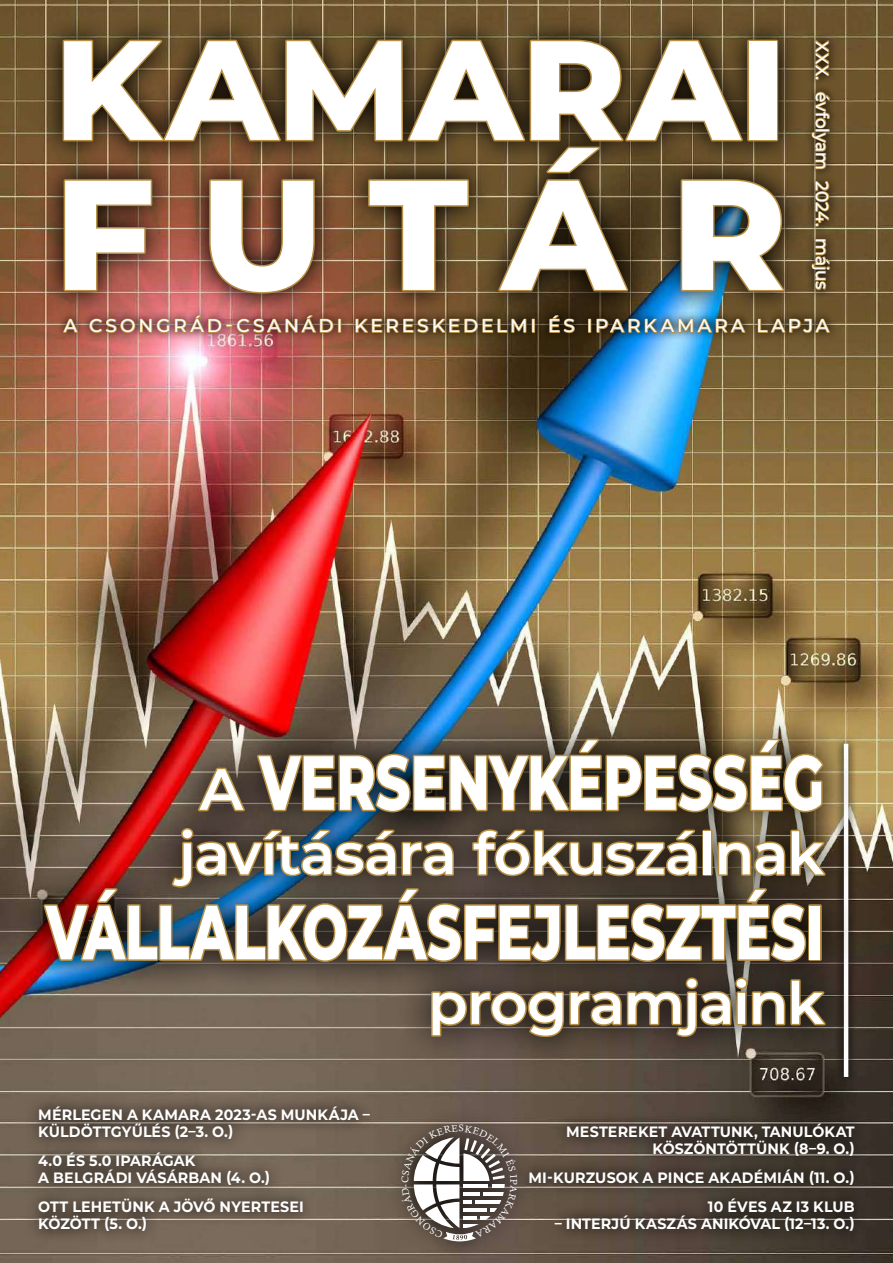
<style>
.page{position:relative;width:893px;height:1263px;background:#fff}
.page>*{position:absolute;margin:0;border:0;box-sizing:border-box;transform-origin:0 0}
.t1{font:800 156px "Montserrat";letter-spacing:.295em;color:#fff}
.t2{font:800 141px "Montserrat";letter-spacing:-.005em;color:#fff}
.t3{font:800 76.65px "Montserrat";color:#fff;scale:.7 1}
.t4{font:600 58.05px "Montserrat";letter-spacing:-.02em;color:#fff}
.t5{font:500 18.3px "Montserrat";letter-spacing:.165em;color:#fff}
.t6{font:500 17.85px "Montserrat";letter-spacing:-.01em;color:#fff;scale:.95 1}
.t7{font:700 15px/16.6px "Montserrat";letter-spacing:.01em;color:#fff;scale:.95 1}
.t8{font:9.6px "Calisto";color:#fff}
.s1{font-weight:600;font-size:58.05px}
</style>
<div class="page">
<img style="left:0;top:0;width:893px;height:1263px">
<img style="left:55px;top:307px;width:783px;height:35px">
<svg style="left:61px;top:318px;width:19px;height:16px"></svg>
<img style="left:88px;top:317px;width:246px;height:17px">
<div style="left:338px;top:319px;width:3px;height:14px;border:2px solid #b89043"></div>
<svg style="left:355px;top:317px;width:172px;height:17px;background:#7a5d31"></svg>
<div style="left:532px;top:319px;width:3px;height:14px;border:2px solid #b89043"></div>
<svg style="left:548px;top:317px;width:28px;height:17px"></svg>
<div style="left:588px;top:319px;width:3px;height:14px;border:2px solid #b89043"></div>
<img style="left:596px;top:317px;width:151px;height:17px">
<svg style="left:757px;top:318px;width:74px;height:16px"></svg>
<svg style="left:806px;top:32px;width:32px;height:267px;background:#69542f"></svg>
<svg style="left:814px;top:38px;width:16px;height:42px"></svg>
<svg style="left:811px;top:91px;width:20px;height:79px;background:#7a6132"></svg>
<svg style="left:814px;top:180px;width:16px;height:47px"></svg>
<svg style="left:811px;top:238px;width:20px;height:53px"></svg>
<img style="left:38px;top:16px;width:768px;height:301px">
<svg style="left:61px;top:38px;width:727px;height:257px;background:#533e25"></svg>
<svg style="left:25px;top:1094px;width:357px;height:149px;background:#6b5e50"></svg>
<svg style="left:535px;top:1110px;width:332px;height:134px;background:#493e35"></svg>
<svg style="left:384px;top:1107px;width:151px;height:152px;background:#6d5e51"></svg>
<div style="left:835px;top:735px;width:22px;height:351px;background:#2e2720"></div>
<hr style="left:844px;top:744px;width:4px;height:333px;background:#fff">
<img style="left:13px;top:707px;width:843px;height:362px">
<svg style="left:195px;top:766px;width:53px;height:48px;background:#6a573e"></svg>
<svg style="left:254px;top:736px;width:571px;height:78px;background:#5a4e35"></svg>
<img style="left:41px;top:826px;width:789px;height:137px">
<div style="left:808px;top:904px;width:14px;height:57px;border:3px solid #b89043"></div>
<svg style="left:430px;top:976px;width:400px;height:62px;background:#5d4c34"></svg>
<svg style="left:401px;top:1124px;width:116px;height:118px"></svg>
<h2 class="t2" style="left:54px;top:-14px;width:734px">KAMARAI</h2>
<h1 class="t1" style="left:54px;top:120px;width:734px">FUTÁR</h1>
<p class="t6" style="left:835px;top:41px;width:264px;rotate:90deg">XXX. évfolyam 2024. május</p>
<p class="t5" style="left:64px;top:313px;width:767px">A CSONGRÁD-CSANÁDI KERESKEDELMI ÉS IPARKAMARA LAPJA</p>
<h3 class="t3" style="left:200px;top:726px;width:894px"><span class="s1">A</span> VERSENYKÉPESSÉG</h3>
<h3 class="t4" style="left:179px;top:812px;width:647px">javítására fókuszálnak</h3>
<h3 class="t3" style="left:46px;top:876px;width:1113px">VÁLLALKOZÁSFEJLESZTÉSI</h3>
<h3 class="t4" style="left:428px;top:962px;width:398px">programjaink</h3>
<p class="t7" style="left:38px;top:1106px;width:351px">MÉRLEGEN A KAMARA 2023-AS MUNKÁJA –<br>KÜLDÖTTGYŰLÉS (2–3. O.)</p>
<p class="t7" style="left:38px;top:1152px;width:246px">4.0 ÉS 5.0 IPARÁGAK<br>A BELGRÁDI VÁSÁRBAN (4. O.)</p>
<p class="t7" style="left:38px;top:1198px;width:281px">OTT LEHETÜNK A JÖVŐ NYERTESEI<br>KÖZÖTT (5. O.)</p>
<p class="t8" style="left:519px;top:1179px;width:7px;rotate:90deg">P</p>
<p class="t7" style="left:566px;top:1122px;width:305px;text-align:right">MESTEREKET AVATTUNK, TANULÓKAT<br>KÖSZÖNTÖTTÜNK (8–9. O.)</p>
<p class="t7" style="left:528px;top:1162px;width:345px;line-height:29.4px;text-align:right">MI-KURZUSOK A PINCE AKADÉMIÁN (11. O.)<br>10 ÉVES AZ I3 KLUB</p>
<p class="t7" style="left:555px;top:1214px;width:317px">– INTERJÚ KASZÁS ANIKÓVAL (12–13. O.)</p>
</div>
